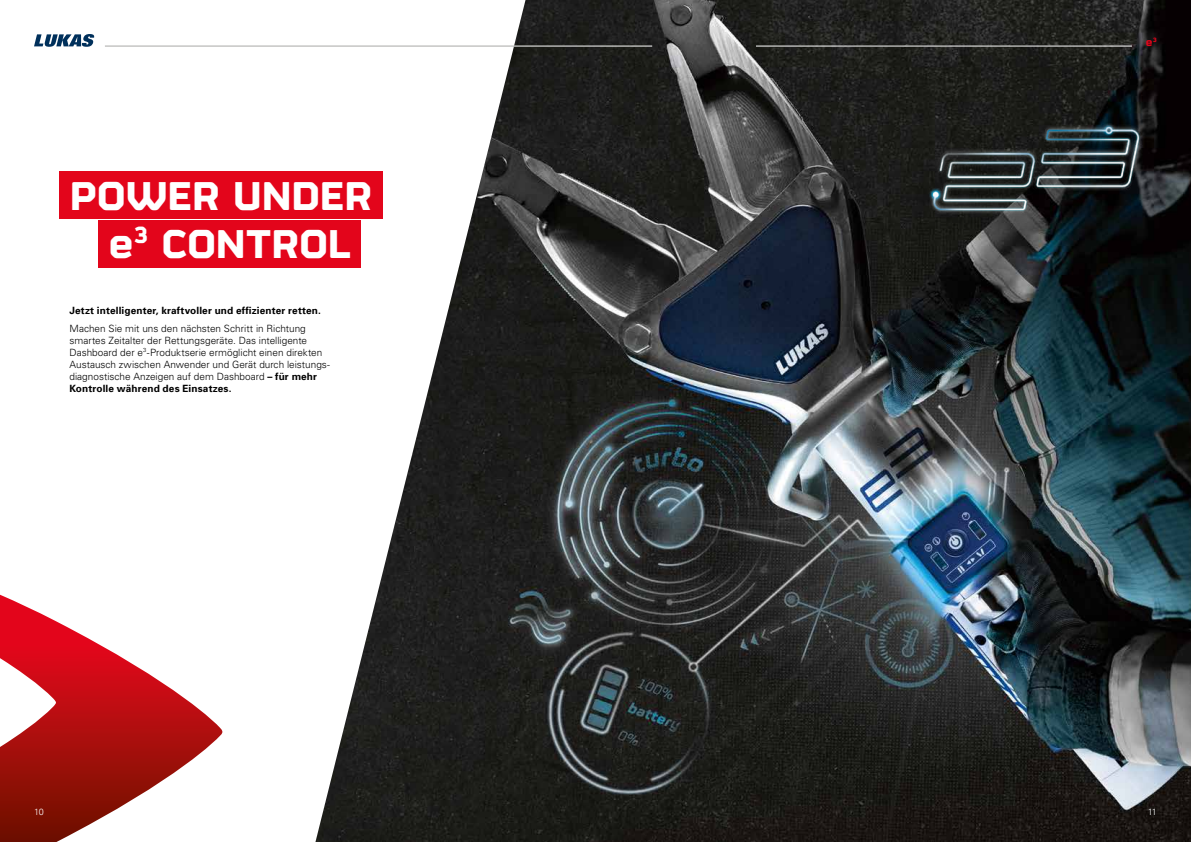
<style>
.page{position:relative;width:1191px;height:842px;background:#fff}
.page>*{position:absolute;margin:0;border:0;box-sizing:border-box;transform-origin:0 0}
.t1{font:700 45px "FS Sinclair";letter-spacing:-.015em;color:#fff}
.t2{font:700 12px "FS Sinclair";color:#e3051b}
.t3{font:300 10px/12px "Univers";color:#000}
.t4{font:700 10px "Univers";letter-spacing:.015em;color:#000}
.t5{font:300 9px "Univers";color:#fff}
.s1{font-weight:700}
</style>
<div class="page">
<img style="left:315px;top:0;width:876px;height:842px">
<svg style="left:0;top:595px;width:222px;height:247px"></svg>
<svg style="left:34px;top:34px;width:60px;height:13px"></svg>
<svg style="left:1145px;top:806px;width:13px;height:12px"></svg>
<hr style="left:105px;top:46px;width:409px;height:1px;background:#a8a8a7">
<hr style="left:514px;top:46px;width:138px;height:1px;background:#fff">
<hr style="left:756px;top:46px;width:376px;height:1px;background:#fff">
<div style="left:98px;top:220px;width:263px;height:48px;background:#e3051b"></div>
<div style="left:60px;top:171px;width:323px;height:48px;background:#e3051b"></div>
<svg style="left:905px;top:98px;width:261px;height:142px;background:#1a1c1b"></svg>
<img style="left:918px;top:123px;width:239px;height:95px">
<h1 class="t1" style="left:69px;top:156px;width:305px">POWER UNDER</h1>
<h1 class="t1" style="left:108px;top:204px;width:244px">e<sup>3</sup> CONTROL</h1>
<p class="t4" style="left:69px;top:304px;width:253px">Jetzt intelligenter, kraftvoller und effizienter retten.</p>
<p class="t3" style="left:69px;top:322px;width:262px">Machen Sie mit uns den nächsten Schritt in Richtung smartes Zeitalter der Rettungsgeräte. Das intelligente Dashboard der e<sup>3</sup>-Produktserie ermöglicht einen direkten Austausch zwischen Anwender und Gerät durch leistungs&shy;diagnostische Anzeigen auf dem Dashboard <span class="s1">– für mehr Kontrolle während des Einsatzes.</span></p>
<p class="t5" style="left:34px;top:807px;width:11px">10</p>
<p class="t2" style="left:1145px;top:32px;width:13px">e<sup>3</sup></p>
<p class="t5" style="left:1147px;top:807px;width:11px">11</p>
</div>
